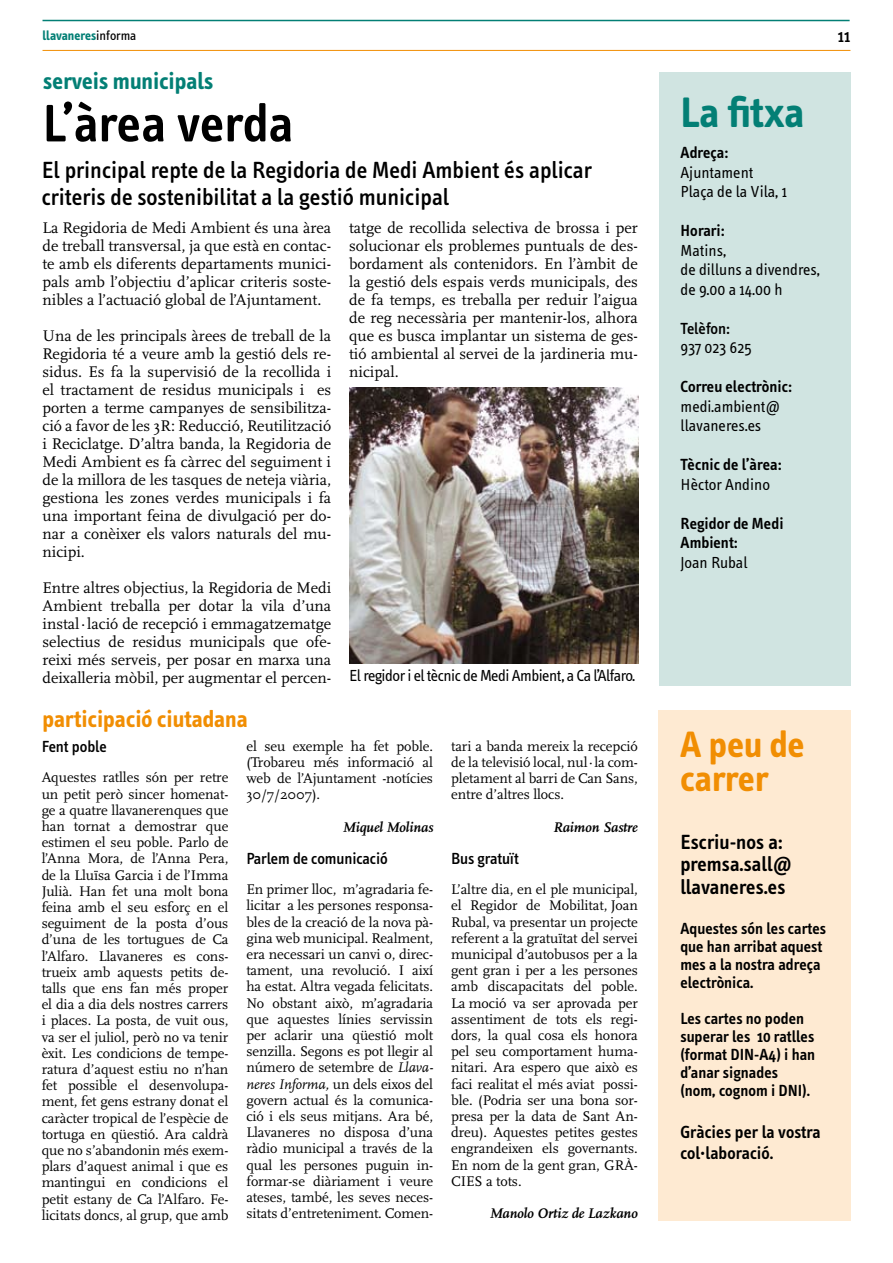
<style>
.page{position:relative;width:893px;height:1263px;background:#fff}
.page>*{position:absolute;margin:0;border:0;box-sizing:border-box;transform-origin:0 0}
.t1{font:600 54px "Info Text";color:#000}
.t2{font:700 43.5px "Info Text";color:#037f75}
.t3{font:700 37.5px/34.5px "Info Text";color:#f18e03}
.t4{font:500 24px/27px "Info Text";color:#000}
.t5{font:700 24px "Info Text";color:#f18e03}
.t6{font:700 24px "Info Text";color:#037f75}
.t7{font:600 21px/22.5px "Info Text";color:#000}
.t8{font:600 18px/21px "Info Text";color:#000}
.t9{font:500 18px "Info Text";color:#000}
.t10{font:600 16.5px/18px "Info Text";color:#000}
.t11{font:16.5px/19.5px "Info Text";color:#000}
.t12{font:500 16.5px "Info Text";letter-spacing:-.005em;color:#000}
.t13{font:16.5px "Info Text";letter-spacing:-.03em;color:#000}
.t14{font:16.05px/18px "Scala";color:#000;text-align:justify}
.t15{font:14.55px/16.2px "Scala";letter-spacing:-.005em;color:#000;text-align:justify}
.t16{font:italic 700 14.55px "Scala";letter-spacing:-.005em;color:#000}
.t17{font:700 13.5px "Info Text";color:#037f75}
.s1{font-weight:400;color:#000}
.s2{font-style:italic}
</style>
<div class="page">
<div style="left:658px;top:710px;width:193px;height:510px;background:#feead2"></div>
<div style="left:659px;top:72px;width:191px;height:614px;background:#d0e4e1"></div>
<hr style="left:43px;top:20px;width:807px;height:1px;background:#037f75">
<hr style="left:43px;top:50px;width:807px;height:1px;background:#f18e03">
<img style="left:350px;top:388px;width:289px;height:275px">
<p class="t17" style="left:43px;top:28px;width:95px">llavaneres<span class="s1">informa</span></p>
<h3 class="t6" style="left:43px;top:68px;width:172px">serveis municipals</h3>
<h1 class="t1" style="left:43px;top:93px;width:252px">L’àrea verda</h1>
<h3 class="t4" style="left:42px;top:156px;width:552px">El principal repte de la Regidoria de Medi Ambient és aplicar criteris de sostenibilitat a la gestió municipal</h3>
<p class="t14" style="left:43px;top:219px;width:290px">La Regidoria de Medi Ambient és una àrea de treball transversal, ja que està en contac&shy;te amb els diferents departaments munici&shy;pals amb l’objectiu d’aplicar criteris soste&shy;nibles a l’actuació global de l’Ajuntament.</p>
<p class="t14" style="left:43px;top:327px;width:290px">Una de les principals àrees de treball de la Regidoria té a veure amb la gestió dels re&shy;sidus. Es fa la supervisió de la recollida i el tractament de residus municipals i es porten a terme campanyes de sensibilitza&shy;ció a favor de les 3R: Reducció, Reutilització i Reciclatge. D’altra banda, la Regidoria de Medi Ambient es fa càrrec del seguiment i de la millora de les tasques de neteja viària, gestiona les zones verdes municipals i fa una important feina de divulgació per do&shy;nar a conèixer els valors naturals del mu&shy;nicipi.</p>
<p class="t14" style="left:43px;top:579px;width:290px">Entre altres objectius, la Regidoria de Medi Ambient treballa per dotar la vila d’una instal·lació de recepció i emmagatzematge selectius de residus municipals que ofe&shy;reixi més serveis, per posar en marxa una deixalleria mòbil, per augmentar el percen-</p>
<h3 class="t5" style="left:43px;top:705px;width:207px">participació ciutadana</h3>
<p class="t14" style="left:349px;top:219px;width:290px">tatge de recollida selectiva de brossa i per solucionar els problemes puntuals de des&shy;bordament als contenidors. En l’àmbit de la gestió dels espais verds municipals, des de fa temps, es treballa per reduir l’aigua de reg necessària per mantenir-los, alhora que es busca implantar un sistema de ges&shy;tió ambiental al servei de la jardineria mu&shy;nicipal.</p>
<p class="t13" style="left:349px;top:666px;width:288px">El regidor i el tècnic de Medi Ambient, a Ca l’Alfaro.</p>
<p class="t12" style="left:42px;top:738px;width:67px">Fent poble</p>
<p class="t15" style="left:42px;top:770px;width:188px">Aquestes ratlles són per retre un petit però sincer homenat&shy;ge a quatre llavanerenques que han tornat a demostrar que estimen el seu poble. Parlo de l’Anna Mora, de l’Anna Pera, de la Lluïsa Garcia i de l’Imma Julià. Han fet una molt bona feina amb el seu esforç en el seguiment de la posta d’ous d’una de les tortugues de Ca l’Alfaro. Llavaneres es cons&shy;trueix amb aquests petits de&shy;talls que ens fan més proper el dia a dia dels nostres carrers i places. La posta, de vuit ous, va ser el juliol, però no va tenir èxit. Les condicions de tempe&shy;ratura d’aquest estiu no n’han fet possible el desenvolupa&shy;ment, fet gens estrany donat el caràcter tropical de l’espècie de tortuga en qüestió. Ara caldrà que no s’abandonin més exem&shy;plars d’aquest animal i que es mantingui en condicions el petit estany de Ca l’Alfaro. Fe&shy;licitats doncs, al grup, que amb</p>
<p class="t15" style="left:246px;top:738px;width:188px">el seu exemple ha fet poble. (Trobareu més informació al web de l’Ajuntament -notícies 30/7/2007).</p>
<p class="t16" style="left:343px;top:819px;width:92px">Miquel Molinas</p>
<p class="t12" style="left:246px;top:849px;width:143px">Parlem de comunicació</p>
<p class="t15" style="left:246px;top:882px;width:188px">En primer lloc, m’agradaria fe&shy;licitar a les persones responsa&shy;bles de la creació de la nova pà&shy;gina web municipal. Realment, era necessari un canvi o, direc&shy;tament, una revolució. I així ha estat. Altra vegada felicitats.<br>No obstant això, m’agradaria que aquestes línies servissin per aclarir una qüestió molt senzilla. Segons es pot llegir al número de setembre de <span class="s2">Llava&shy;neres Informa,</span> un dels eixos del govern actual és la comunica&shy;ció i els seus mitjans. Ara bé, Llavaneres no disposa d’una ràdio municipal a través de la qual les persones puguin in&shy;formar-se diàriament i veure ateses, també, les seves neces&shy;sitats d’entreteniment. Comen-</p>
<p class="t15" style="left:451px;top:738px;width:188px">tari a banda mereix la recepció de la televisió local, nul·la com&shy;pletament al barri de Can Sans, entre d’altres llocs.</p>
<p class="t16" style="left:553px;top:819px;width:86px">Raimon Sastre</p>
<p class="t12" style="left:451px;top:849px;width:69px">Bus gratuït</p>
<p class="t15" style="left:451px;top:882px;width:188px">L’altre dia, en el ple municipal, el Regidor de Mobilitat, Joan Rubal, va presentar un projecte referent a la gratuïtat del servei municipal d’autobusos per a la gent gran i per a les persones amb discapacitats del poble.<br>La moció va ser aprovada per assentiment de tots els regi&shy;dors, la qual cosa els honora pel seu comportament huma&shy;nitari. Ara espero que això es faci realitat el més aviat possi&shy;ble. (Podria ser una bona sor&shy;presa per la data de Sant An&shy;dreu). Aquestes petites gestes engrandeixen els governants.<br>En nom de la gent gran, GRÀ-CIES a tots.</p>
<p class="t16" style="left:490px;top:1205px;width:149px">Manolo Ortiz de Lazkano</p>
<p class="t9" style="left:838px;top:26px;width:14px">11</p>
<h2 class="t2" style="left:681px;top:88px;width:125px">La fitxa</h2>
<p class="t10" style="left:681px;top:144px;width:49px">Adreça:</p>
<p class="t11" style="left:681px;top:163px;width:108px">Ajuntament<br>Plaça de la Vila, 1</p>
<p class="t10" style="left:681px;top:222px;width:45px">Horari:</p>
<p class="t11" style="left:681px;top:241px;width:141px">Matins,<br>de dilluns a divendres, de 9.00 a 14.00 h</p>
<p class="t12" style="left:681px;top:319px;width:51px">Telèfon:</p>
<p class="t11" style="left:681px;top:338px;width:73px">937 023 625</p>
<p class="t10" style="left:681px;top:378px;width:113px">Correu electrònic:</p>
<p class="t11" style="left:681px;top:397px;width:101px">medi.ambient@ llavaneres.es</p>
<p class="t10" style="left:681px;top:456px;width:102px">Tècnic de l’àrea:</p>
<p class="t11" style="left:681px;top:475px;width:91px">Hèctor Andino</p>
<p class="t10" style="left:681px;top:514px;width:104px;line-height:19.5px">Regidor de Medi<br>Ambient:</p>
<p class="t11" style="left:681px;top:553px;width:68px">Joan Rubal</p>
<h3 class="t3" style="left:680px;top:727px;width:126px">A peu de carrer</h3>
<h3 class="t7" style="left:680px;top:830px;width:113px">Escriu-nos a: premsa.sall@ llavaneres.es</h3>
<p class="t10" style="left:680px;top:920px;width:147px">Aquestes són les cartes que han arribat aquest mes a la nostra adreça electrònica.</p>
<p class="t10" style="left:680px;top:1010px;width:136px">Les cartes no poden superar les 10 ratlles (format DIN-A4) i han d’anar signades (nom, cognom i DNI).</p>
<p class="t8" style="left:680px;top:1122px;width:142px">Gràcies per la vostra col·laboració.</p>
</div>
